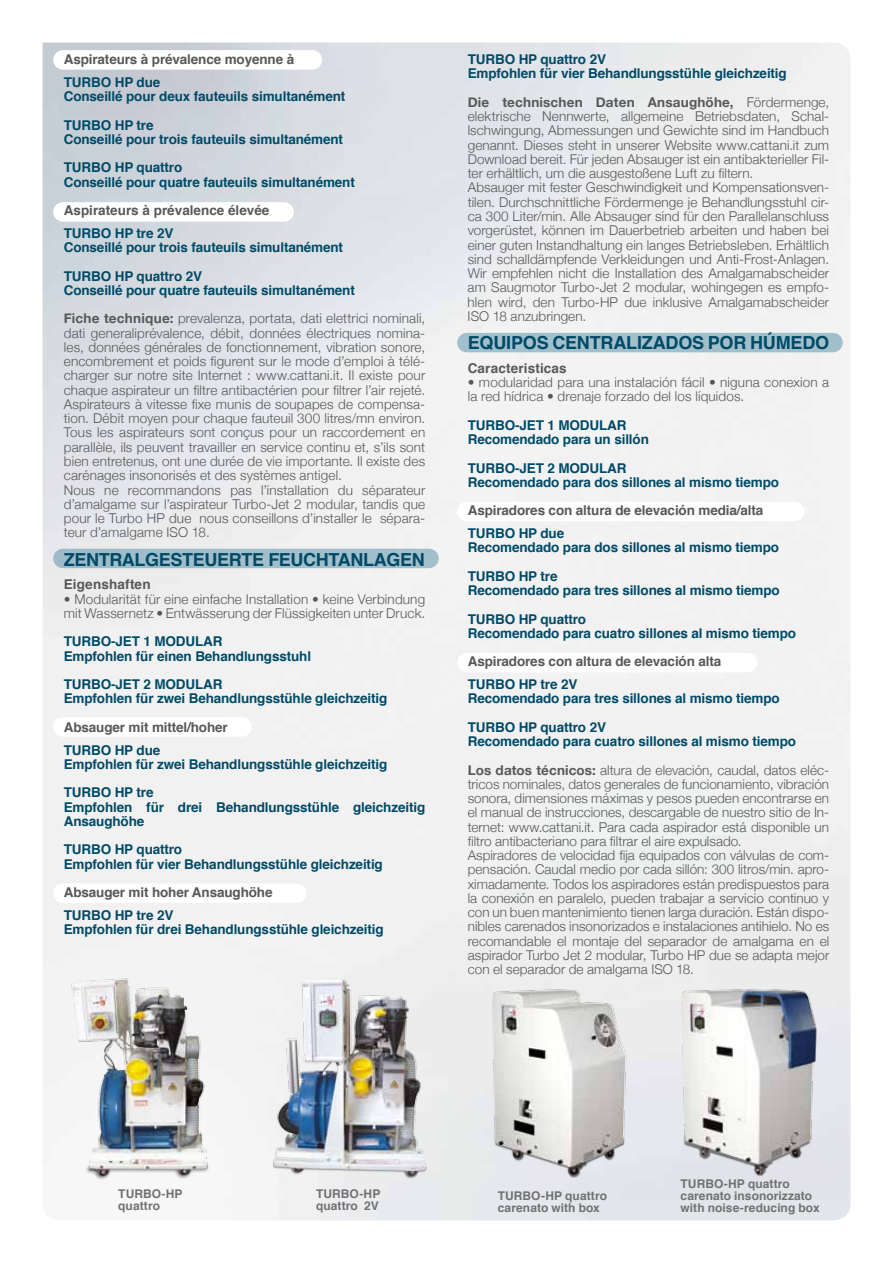
<style>
.page{position:relative;width:893px;height:1263px;background:#fff}
.page>*{position:absolute;margin:0;border:0;box-sizing:border-box;transform-origin:0 0}
.t1{font:700 18px "Helvetica";letter-spacing:-.02em;color:#004a67}
.t2{font:300 13.5px/14.2px "Helvetica Neue";letter-spacing:.005em;color:#58585a}
.t3{font:700 13.5px/14.2px "Helvetica";letter-spacing:-.01em;color:#004a67}
.t4{font:700 13.5px "Helvetica";letter-spacing:-.01em;color:#58585a}
.t5{font:700 13.5px "Helvetica";letter-spacing:.01em;color:#58585a}
.t6{font:700 12px/12px "Helvetica";letter-spacing:.005em;color:#707172}
.s1{font-weight:700}
</style>
<div class="page">
<div style="left:63px;top:549px;width:366px;height:19px;background:#9fbec9"></div>
<div style="left:467px;top:333px;width:366px;height:19px;background:#a2c0cc"></div>
<img style="left:63px;top:972px;width:161px;height:212px">
<img style="left:272px;top:967px;width:163px;height:215px">
<img style="left:478px;top:987px;width:155px;height:193px">
<img style="left:667px;top:987px;width:165px;height:192px">
<p class="t4" style="left:64px;top:48px;width:232px">Aspirateurs à prévalence moyenne à</p>
<p class="t3" style="left:64px;top:75px;width:283px">TURBO HP due<br>Conseillé pour deux fauteuils simultanément</p>
<p class="t3" style="left:64px;top:118px;width:281px">TURBO HP tre<br>Conseillé pour trois fauteuils simultanément</p>
<p class="t3" style="left:64px;top:161px;width:293px">TURBO HP quattro<br>Conseillé pour quatre fauteuils simultanément</p>
<p class="t4" style="left:64px;top:199px;width:207px">Aspirateurs à prévalence élevée</p>
<p class="t3" style="left:64px;top:226px;width:281px">TURBO HP tre 2V<br>Conseillé pour trois fauteuils simultanément</p>
<p class="t3" style="left:64px;top:269px;width:293px">TURBO HP quattro 2V<br>Conseillé pour quatre fauteuils simultanément</p>
<p class="t2" style="left:64px;top:311px;width:363px"><span class="s1">Fiche technique:</span> prevalenza, portata, dati elettrici nominali, dati generaliprévalence, débit, données électriques nomina&shy;les, données générales de fonctionnement, vibration sonore, encombrement et poids figurent sur le mode d’emploi à télé&shy;charger sur notre site Internet : www.cattani.it. Il existe pour chaque aspirateur un filtre antibactérien pour filtrer l’air rejeté.<br>Aspirateurs à vitesse fixe munis de soupapes de compensa&shy;tion. Débit moyen pour chaque fauteuil 300 litres/mn environ.<br>Tous les aspirateurs sont conçus pour un raccordement en parallèle, ils peuvent travailler en service continu et, s’ils sont bien entretenus, ont une durée de vie importante. Il existe des carénages insonorisés et des systèmes antigel.<br>Nous ne recommandons pas l’installation du séparateur d’amalgame sur l’aspirateur Turbo-Jet 2 modular, tandis que pour le Turbo HP due nous conseillons d’installer le sépara&shy;teur d’amalgame ISO 18.</p>
<h1 class="t1" style="left:64px;top:545px;width:362px">ZENTRALGESTEUERTE FEUCHTANLAGEN</h1>
<p class="t5" style="left:64px;top:574px;width:88px">Eigenshaften</p>
<p class="t2" style="left:64px;top:591px;width:363px">• Modularität für eine einfache Installation • keine Verbindung mit Wassernetz • Entwässerung der Flüssigkeiten unter Druck.</p>
<p class="t3" style="left:64px;top:635px;width:249px">TURBO-JET 1 MODULAR<br>Empfohlen für einen Behandlungsstuhl</p>
<p class="t3" style="left:64px;top:677px;width:325px">TURBO-JET 2 MODULAR<br>Empfohlen für zwei Behandlungsstühle gleichzeitig</p>
<p class="t4" style="left:64px;top:716px;width:166px">Absauger mit mittel/hoher</p>
<p class="t3" style="left:64px;top:743px;width:325px">TURBO HP due<br>Empfohlen für zwei Behandlungsstühle gleichzeitig</p>
<p class="t3" style="left:64px;top:786px;width:363px">TURBO HP tre<br>Empfohlen für drei Behandlungsstühle gleichzeitig<br>Ansaughöhe</p>
<p class="t3" style="left:64px;top:843px;width:321px">TURBO HP quattro<br>Empfohlen für vier Behandlungsstühle gleichzeitig</p>
<p class="t4" style="left:64px;top:881px;width:210px">Absauger mit hoher Ansaughöhe</p>
<p class="t3" style="left:64px;top:908px;width:321px">TURBO HP tre 2V<br>Empfohlen für drei Behandlungsstühle gleichzeitig</p>
<p class="t3" style="left:468px;top:52px;width:321px">TURBO HP quattro 2V<br>Empfohlen für vier Behandlungsstühle gleichzeitig</p>
<p class="t2" style="left:468px;top:95px;width:363px"><span class="s1">Die technischen Daten Ansaughöhe,</span> Fördermenge, elektrische Nennwerte, allgemeine Betriebsdaten, Schal&shy;lschwingung, Abmessungen und Gewichte sind im Handbuch genannt. Dieses steht in unserer Website www.cattani.it zum Download bereit. Für jeden Absauger ist ein antibakterieller Fil&shy;ter erhältlich, um die ausgestoßene Luft zu filtern.<br>Absauger mit fester Geschwindigkeit und Kompensationsven&shy;tilen. Durchschnittliche Fördermenge je Behandlungsstuhl cir&shy;ca 300 Liter/min. Alle Absauger sind für den Parallelanschluss vorgerüstet, können im Dauerbetrieb arbeiten und haben bei einer guten Instandhaltung ein langes Betriebsleben. Erhältlich sind schalldämpfende Verkleidungen und Anti-Frost-Anlagen.<br>Wir empfehlen nicht die Installation des Amalgamabscheider am Saugmotor Turbo-Jet 2 modular, wohingegen es empfo&shy;hlen wird, den Turbo-HP due inklusive Amalgamabscheider ISO 18 anzubringen.</p>
<h1 class="t1" style="left:468px;top:328px;width:363px">EQUIPOS CENTRALIZADOS POR HÚMEDO</h1>
<p class="t5" style="left:468px;top:357px;width:101px">Caracteristicas</p>
<p class="t2" style="left:468px;top:375px;width:363px">• modularidad para una instalación fácil • niguna conexion a la red hídrica • drenaje forzado del los líquidos.</p>
<p class="t3" style="left:468px;top:418px;width:183px">TURBO-JET 1 MODULAR<br>Recomendado para un sillón</p>
<p class="t3" style="left:468px;top:461px;width:313px">TURBO-JET 2 MODULAR<br>Recomendado para dos sillones al mismo tiempo</p>
<p class="t4" style="left:468px;top:500px;width:297px">Aspiradores con altura de elevación media/alta</p>
<p class="t3" style="left:468px;top:526px;width:313px">TURBO HP due<br>Recomendado para dos sillones al mismo tiempo</p>
<p class="t3" style="left:468px;top:569px;width:314px">TURBO HP tre<br>Recomendado para tres sillones al mismo tiempo</p>
<p class="t3" style="left:468px;top:612px;width:330px">TURBO HP quattro<br>Recomendado para cuatro sillones al mismo tiempo</p>
<p class="t4" style="left:468px;top:651px;width:255px">Aspiradores con altura de elevación alta</p>
<p class="t3" style="left:468px;top:677px;width:314px">TURBO HP tre 2V<br>Recomendado para tres sillones al mismo tiempo</p>
<p class="t3" style="left:468px;top:720px;width:330px">TURBO HP quattro 2V<br>Recomendado para cuatro sillones al mismo tiempo</p>
<p class="t2" style="left:468px;top:762px;width:363px"><span class="s1">Los datos técnicos:</span> altura de elevación, caudal, datos eléc&shy;tricos nominales, datos generales de funcionamiento, vibración sonora, dimensiones máximas y pesos pueden encontrarse en el manual de instrucciones, descargable de nuestro sitio de In&shy;ternet: www.cattani.it. Para cada aspirador está disponible un filtro antibacteriano para filtrar el aire expulsado.<br>Aspiradores de velocidad fija equipados con válvulas de com&shy;pensación. Caudal medio por cada sillón: 300 litros/min. apro&shy;ximadamente. Todos los aspiradores están predispuestos para la conexión en paralelo, pueden trabajar a servicio continuo y con un buen mantenimiento tienen larga duración. Están dispo&shy;nibles carenados insonorizados e instalaciones antihielo. No es recomandable el montaje del separador de amalgama en el aspirador Turbo Jet 2 modular, Turbo HP due se adapta mejor con el separador de amalgama ISO 18.</p>
<p class="t6" style="left:118px;top:1188px;width:66px">TURBO-HP quattro</p>
<p class="t6" style="left:316px;top:1188px;width:66px">TURBO-HP quattro 2V</p>
<p class="t6" style="left:498px;top:1190px;width:111px">TURBO-HP quattro carenato with box</p>
<p class="t6" style="left:681px;top:1178px;width:141px">TURBO-HP quattro carenato insonorizzato with noise-reducing box</p>
</div>
